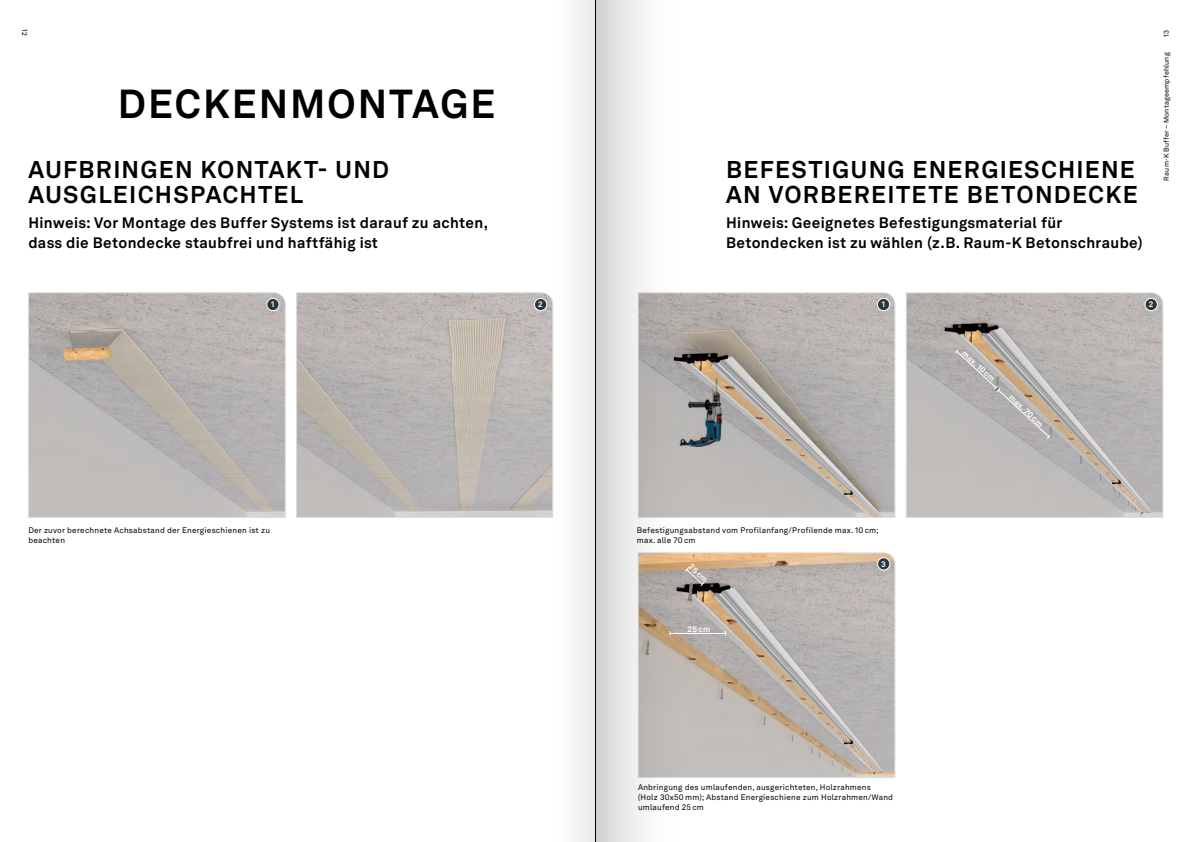
<style>
.page{position:relative;width:1191px;height:842px;background:#fff}
.page>*{position:absolute;margin:0;border:0;box-sizing:border-box;transform-origin:0 0}
.t1{font:700 40px "Akkurat LL";letter-spacing:.045em;color:#000}
.t2{font:700 24px/25px "Akkurat LL";letter-spacing:.05em;color:#000}
.t3{font:700 15px/20px "Akkurat LL";letter-spacing:.025em;color:#000}
.t4{font:8px/10px "Akkurat LL";letter-spacing:.025em;color:#000}
.t5{font:700 8px "Akkurat LL";color:#fff}
.t6{font:7px "Akkurat LL";letter-spacing:.025em;color:#000}
</style>
<div class="page">
<svg style="left:28px;top:292px;width:258px;height:226px;background:#b9b4b2"></svg>
<svg style="left:699px;top:292px;width:196px;height:226px;background:#b5b0ad"></svg>
<svg style="left:699px;top:552px;width:196px;height:226px;background:#bcb4ad"></svg>
<svg style="left:296px;top:292px;width:244px;height:226px;background:#bbb6b3"></svg>
<svg style="left:906px;top:292px;width:257px;height:226px;background:#b9b5b3"></svg>
<div style="left:267px;top:298px;width:12px;height:13px;background:#29363e;border-radius:50%"></div>
<div style="left:266px;top:298px;width:13px;height:13px;border:1px solid #fff;border-radius:50%"></div>
<div style="left:877px;top:558px;width:13px;height:12px;background:#29363e;border-radius:50%"></div>
<div style="left:877px;top:557px;width:13px;height:13px;border:1px solid #fff;border-radius:50%"></div>
<div style="left:534px;top:298px;width:13px;height:13px;background:#29363e;border-radius:50%"></div>
<div style="left:534px;top:298px;width:13px;height:13px;border:1px solid #fff;border-radius:50%"></div>
<div style="left:877px;top:298px;width:12px;height:13px;background:#29363e;border-radius:50%"></div>
<div style="left:877px;top:298px;width:13px;height:13px;border:1px solid #fff;border-radius:50%"></div>
<div style="left:1145px;top:298px;width:12px;height:13px;background:#29363e;border-radius:50%"></div>
<div style="left:1144px;top:298px;width:13px;height:13px;border:1px solid #fff;border-radius:50%"></div>
<img style="left:699px;top:378px;width:35px;height:68px">
<hr style="left:669px;top:633px;width:56px;height:1px;background:#fff">
<svg style="left:699px;top:566px;width:6px;height:21px"></svg>
<svg style="left:953px;top:348px;width:99px;height:92px;background:#b7b2ae"></svg>
<svg style="left:596px;top:0;width:103px;height:842px"></svg>
<svg style="left:540px;top:0;width:55px;height:842px;fill:#f6f6f6"></svg>
<hr style="left:595px;top:0;width:1px;height:842px;background:#000">
<p class="t6" style="left:30px;top:29px;width:8px;rotate:90deg">12</p>
<h1 class="t1" style="left:118px;top:73px;width:379px">DECKENMONTAGE</h1>
<h2 class="t2" style="left:28px;top:155px;width:362px">AUFBRINGEN KONTAKT- UND<br>AUSGLEICHSPACHTEL</h2>
<h2 class="t2" style="left:726px;top:155px;width:413px">BEFESTIGUNG ENERGIESCHIENE<br>AN VORBEREITETE BETONDECKE</h2>
<h3 class="t3" style="left:28px;top:211px;width:461px">Hinweis: Vor Montage des Buffer Systems ist darauf zu achten, dass die Betondecke staubfrei und haftfähig ist</h3>
<h3 class="t3" style="left:726px;top:211px;width:418px">Hinweis: Geeignetes Befestigungsmaterial für<br>Betondecken ist zu wählen (z.B. Raum-K Betonschraube)</h3>
<p class="t6" style="left:1161px;top:37px;width:8px;rotate:-90deg">13</p>
<p class="t6" style="left:1161px;top:181px;width:130px;rotate:-90deg">Raum-K Buffer – Montageempfehlung</p>
<p class="t5" style="left:271px;top:298px;width:5px">1</p>
<p class="t5" style="left:538px;top:298px;width:6px">2</p>
<p class="t5" style="left:881px;top:298px;width:5px">1</p>
<p class="t5" style="left:1148px;top:298px;width:6px">2</p>
<p class="t5" style="left:967px;top:347px;width:43px;rotate:43deg">max. 10 cm</p>
<p class="t5" style="left:1014px;top:391px;width:44px;rotate:43deg">max. 70 cm</p>
<p class="t4" style="left:28px;top:524px;width:243px">Der zuvor berechnete Achsabstand der Energieschienen ist zu beachten</p>
<p class="t4" style="left:637px;top:524px;width:243px">Befestigungsabstand vom Profilanfang/Profilende max. 10 cm; max. alle 70 cm</p>
<p class="t5" style="left:694px;top:561px;width:24px;rotate:43deg">25 cm</p>
<p class="t5" style="left:687px;top:623px;width:24px">25 cm</p>
<p class="t5" style="left:881px;top:558px;width:6px">3</p>
<p class="t4" style="left:638px;top:782px;width:256px">Anbringung des umlaufenden, ausgerichteten, Holzrahmens<br>(Holz 30x50 mm); Abstand Energieschiene zum Holzrahmen/Wand umlaufend 25 cm</p>
</div>
